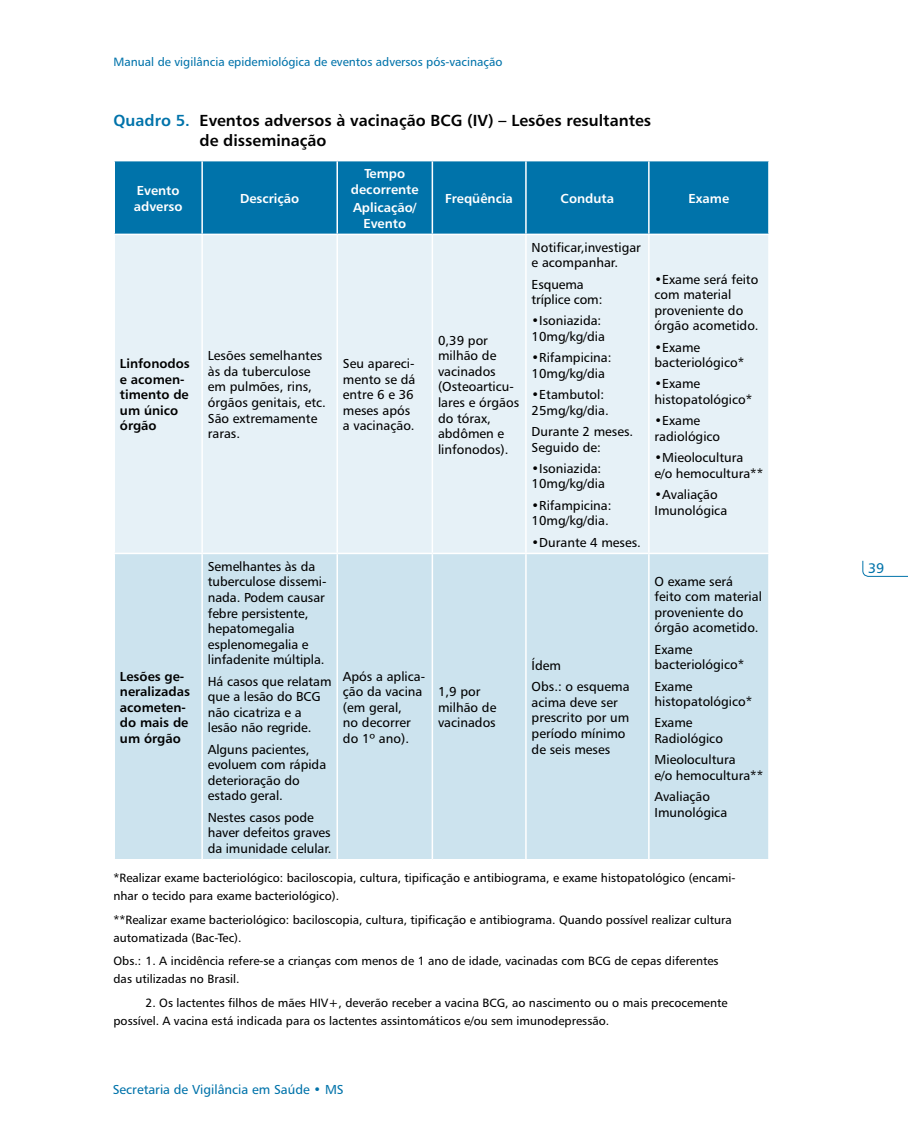
<style>
.page{position:relative;width:908px;height:1134px;background:#fff}
.page>*{position:absolute;margin:0;border:0;box-sizing:border-box;transform-origin:0 0}
.t1{font:16px/20px "Humanist 777 BT Bold B";color:#000}
.t2{font:14px "Humanist 777 BT Roman B";color:#0073aa}
.t3{font:13px/15.6px "Humanist 777 BT Roman B";color:#000}
.t4{font:13px/15.6px "Humanist 777 BT Bold B";color:#000}
.t5{font:13px/15.6px "Humanist 777 BT Bold B";color:#fff;text-align:center}
.t6{font:13px "Humanist 777 BT Roman B";color:#0073aa}
.t7{font:12px/18px "Humanist 777 BT Roman B";color:#000}
.t8{font:12px "Humanist 777 BT Roman B";color:#0073aa}
.s1{color:#0073aa}
</style>
<div class="page">
<svg style="left:862px;top:560px;width:45px;height:17px"></svg>
<div style="left:115px;top:161px;width:652px;height:73px;background:#0073aa"></div>
<div style="left:115px;top:235px;width:652px;height:318px;background:#e6f1f7"></div>
<div style="left:115px;top:554px;width:652px;height:305px;background:#cce3ee"></div>
<hr style="left:201px;top:161px;width:2px;height:73px;background:#fff">
<hr style="left:336px;top:161px;width:2px;height:73px;background:#fff">
<hr style="left:431px;top:161px;width:2px;height:73px;background:#fff">
<hr style="left:525px;top:161px;width:1px;height:73px;background:#fff">
<hr style="left:647px;top:161px;width:2px;height:73px;background:#fff">
<hr style="left:201px;top:235px;width:2px;height:318px;background:#fff">
<hr style="left:336px;top:235px;width:2px;height:318px;background:#fff">
<hr style="left:431px;top:235px;width:2px;height:318px;background:#fff">
<hr style="left:525px;top:235px;width:1px;height:318px;background:#fff">
<hr style="left:647px;top:235px;width:2px;height:318px;background:#fff">
<hr style="left:201px;top:554px;width:2px;height:305px;background:#fff">
<hr style="left:336px;top:554px;width:2px;height:305px;background:#fff">
<hr style="left:431px;top:554px;width:2px;height:305px;background:#fff">
<hr style="left:525px;top:554px;width:1px;height:305px;background:#fff">
<hr style="left:647px;top:554px;width:2px;height:305px;background:#fff">
<p class="t8" style="left:113px;top:55px;width:390px">Manual de vigilância epidemiológica de eventos adversos pós-vacinação</p>
<p class="t1" style="left:199px;top:110px;width:453px;text-indent:-86px"><span class="s1">Quadro 5.</span> Eventos adversos à vacinação BCG (IV) – Lesões resultantes de disseminação</p>
<p class="t5" style="left:134px;top:182px;width:50px;text-align:left">Evento adverso</p>
<p class="t5" style="left:240px;top:190px;width:61px">Descrição</p>
<p class="t5" style="left:351px;top:165px;width:69px">Tempo decorrente</p>
<p class="t5" style="left:353px;top:199px;width:65px">Aplicação/<br>Evento</p>
<p class="t5" style="left:445px;top:190px;width:69px">Freqüência</p>
<p class="t5" style="left:560px;top:190px;width:55px">Conduta</p>
<p class="t5" style="left:688px;top:190px;width:42px">Exame</p>
<p class="t4" style="left:120px;top:355px;width:71px">Linfonodos e acomen&shy;timento de um único órgão</p>
<p class="t3" style="left:208px;top:348px;width:119px">Lesões semelhantes às da tuberculose em pulmões, rins, órgãos genitais, etc.<br>São extremamente raras.</p>
<p class="t3" style="left:343px;top:355px;width:74px">Seu apareci&shy;mento se dá entre 6 e 36 meses após a vacinação.</p>
<p class="t4" style="left:120px;top:668px;width:72px">Lesões ge&shy;neralizadas acometen&shy;do mais de um órgão</p>
<p class="t3" style="left:208px;top:558px;width:120px">Semelhantes às da tuberculose dissemi&shy;nada. Podem causar febre persistente, hepatomegalia esplenomegalia e linfadenite múltipla.</p>
<p class="t3" style="left:208px;top:673px;width:125px">Há casos que relatam que a lesão do BCG não cicatriza e a lesão não regride.</p>
<p class="t3" style="left:208px;top:741px;width:120px">Alguns pacientes, evoluem com rápida deterioração do estado geral.</p>
<p class="t3" style="left:208px;top:809px;width:125px">Nestes casos pode haver defeitos graves da imunidade celular.</p>
<p class="t3" style="left:343px;top:668px;width:84px">Após a aplica&shy;ção da vacina (em geral,<br>no decorrer do 1º ano).</p>
<p class="t3" style="left:438px;top:332px;width:83px">0,39 por milhão de vacinados (Osteoarticu&shy;lares e órgãos do tórax, abdômen e linfonodos).</p>
<p class="t3" style="left:531px;top:239px;width:111px">Notificar,investigar e acompanhar.</p>
<p class="t3" style="left:531px;top:276px;width:72px">Esquema tríplice com:</p>
<p class="t3" style="left:531px;top:313px;width:75px">•Isoniazida:<br>10mg/kg/dia</p>
<p class="t3" style="left:531px;top:350px;width:81px">•Rifampicina:<br>10mg/kg/dia</p>
<p class="t3" style="left:531px;top:387px;width:79px">•Etambutol:<br>25mg/kg/dia.</p>
<p class="t3" style="left:531px;top:423px;width:103px">Durante 2 meses.<br>Seguido de:</p>
<p class="t3" style="left:531px;top:460px;width:75px">•Isoniazida:<br>10mg/kg/dia</p>
<p class="t3" style="left:531px;top:497px;width:81px">•Rifampicina:<br>10mg/kg/dia.</p>
<p class="t3" style="left:531px;top:534px;width:111px">•Durante 4 meses.</p>
<p class="t3" style="left:438px;top:684px;width:60px">1,9 por milhão de vacinados</p>
<p class="t3" style="left:531px;top:655px;width:99px;line-height:21.2px">Ídem<br>Obs.: o esquema</p>
<p class="t3" style="left:531px;top:694px;width:99px">acima deve ser prescrito por um período mínimo de seis meses</p>
<p class="t3" style="left:654px;top:271px;width:106px">•Exame será feito com material proveniente do órgão acometido.</p>
<p class="t3" style="left:654px;top:339px;width:91px">•Exame bacteriológico*</p>
<p class="t3" style="left:654px;top:376px;width:99px">•Exame histopatológico*</p>
<p class="t3" style="left:654px;top:413px;width:67px">•Exame radiológico</p>
<p class="t3" style="left:654px;top:450px;width:110px">•Mieolocultura e/o hemocultura**</p>
<p class="t3" style="left:654px;top:486px;width:74px">•Avaliação<br>Imunológica</p>
<p class="t3" style="left:654px;top:573px;width:109px">O exame será feito com material proveniente do órgão acometido.</p>
<p class="t3" style="left:654px;top:641px;width:91px">Exame bacteriológico*</p>
<p class="t3" style="left:654px;top:678px;width:99px">Exame histopatológico*</p>
<p class="t3" style="left:654px;top:715px;width:70px">Exame<br>Radiológico</p>
<p class="t3" style="left:654px;top:752px;width:110px">Mieolocultura<br>e/o hemocultura**</p>
<p class="t3" style="left:654px;top:788px;width:74px">Avaliação<br>Imunológica</p>
<p class="t7" style="left:113px;top:868px;width:623px">*Realizar exame bacteriológico: baciloscopia, cultura, tipificação e antibiograma, e exame histopatológico (encami&shy;nhar o tecido para exame bacteriológico).</p>
<p class="t7" style="left:113px;top:910px;width:619px">**Realizar exame bacteriológico: baciloscopia, cultura, tipificação e antibiograma. Quando possível realizar cultura automatizada (Bac-Tec).</p>
<p class="t7" style="left:113px;top:952px;width:606px">Obs.: 1. A incidência refere-se a crianças com menos de 1 ano de idade, vacinadas com BCG de cepas diferentes das utilizadas no Brasil.</p>
<p class="t7" style="left:113px;top:993px;width:615px;text-indent:32px">2. Os lactentes filhos de mães HIV+, deverão receber a vacina BCG, ao nascimento ou o mais precocemente possível. A vacina está indicada para os lactentes assintomáticos e/ou sem imunodepressão.</p>
<p class="t6" style="left:113px;top:1082px;width:232px">Secretaria de Vigilância em Saúde • MS</p>
<p class="t2" style="left:867px;top:559px;width:16px">39</p>
</div>
